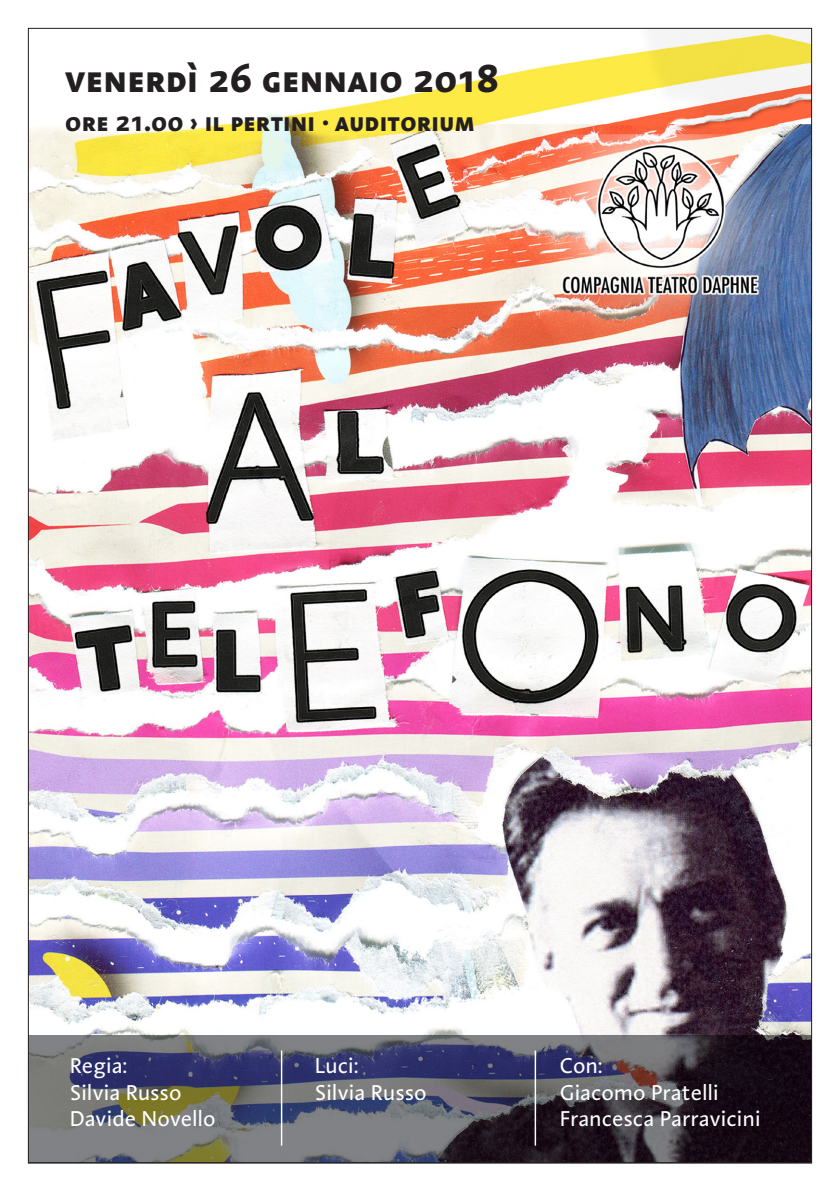
<style>
.page{position:relative;width:840px;height:1191px;background:#fff}
.page>*{position:absolute;margin:0;border:0;box-sizing:border-box;transform-origin:0 0}
.t1{font:700 40px "Linotype Aroma SC";letter-spacing:.005em;color:#231f20}
.t2{font:700 28px "Linotype Aroma SC";letter-spacing:.005em;color:#231f20}
.t3{font:22px/26.4px "Linotype Aroma";letter-spacing:-.01em;color:#fff}
</style>
<div class="page">
<img style="left:30px;top:30px;width:779px;height:1005px">
<svg style="left:28px;top:1035px;width:783px;height:129px;background:#4e4c58"></svg>
<hr style="left:534px;top:1050px;width:2px;height:95px;background:#fff">
<hr style="left:281px;top:1050px;width:1px;height:95px;background:#fff">
<p class="t1" style="left:65px;top:51px;width:435px">venerdì 26 gennaio 2018</p>
<p class="t2" style="left:65px;top:103px;width:411px">ore 21.00 › il pertini · auditorium</p>
<p class="t3" style="left:70px;top:1052px;width:113px">Regia:<br>Silvia Russo</p>
<p class="t3" style="left:70px;top:1105px;width:147px">Davide Novello</p>
<p class="t3" style="left:314px;top:1052px;width:46px">Luci:</p>
<p class="t3" style="left:314px;top:1078px;width:113px">Silvia Russo</p>
<p class="t3" style="left:559px;top:1052px;width:45px">Con:</p>
<p class="t3" style="left:559px;top:1078px;width:161px">Giacomo Pratelli</p>
<p class="t3" style="left:559px;top:1105px;width:202px">Francesca Parravicini</p>
</div>
